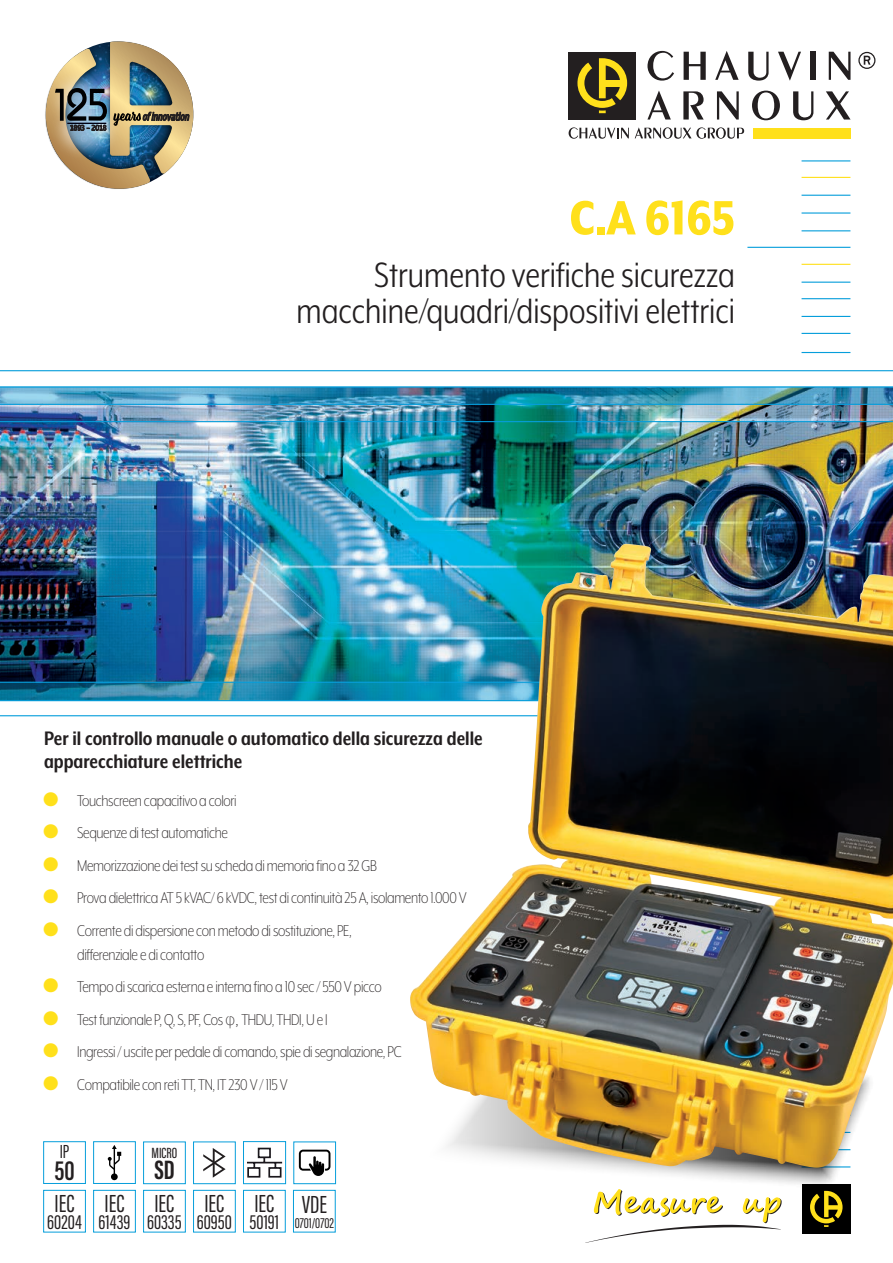
<style>
.page{position:relative;width:893px;height:1263px;background:#fff}
.page>*{position:absolute;margin:0;border:0;box-sizing:border-box;transform-origin:0 0}
.t1{font:800 55.5px "Mr Eaves XL Mod Nar OT";color:#ffe01b}
.t2{font:40.5px/36px "Mr Eaves XL Mod Nar OT";color:#231f20;text-align:right}
.t3{font:600 28.5px "Acumin Pro Extra Cond";color:#231f20}
.t4{font:700 27.3px "Acumin Pro Extra Cond";color:#231f20}
.t5{font:25.5px "Acumin Pro Extra Cond";color:#231f20}
.t6{font:700 22.5px/22.5px "Mr Eaves XL Mod Nar OT";color:#231f20}
.t7{font:21px "Acumin Pro Extra Cond";color:#231f20}
.t8{font:19.5px "Acumin Pro Extra Cond";color:#231f20}
.t9{font:300 18px/24px "Mr Eaves XL Mod Nar OT";letter-spacing:-.02em;color:#231f20}
.t10{font:500 15.15px "Acumin Pro Extra Cond";color:#231f20}
.t11{font:15px "Acumin Pro Extra Cond";letter-spacing:-.005em;color:#231f20}
.s1{color:#ffe01b}
.s2{font-family:"Proxima Nova Cond";font-weight:100}
</style>
<div class="page">
<img style="left:0;top:405px;width:893px;height:277px">
<svg style="left:0;top:683px;width:410px;height:17px;background:#1a82a4"></svg>
<img style="left:0;top:388px;width:893px;height:16px">
<hr style="left:801px;top:160px;width:49px;height:1px;background:#069edb">
<hr style="left:801px;top:177px;width:49px;height:1px;background:#ffe01b">
<hr style="left:801px;top:195px;width:49px;height:1px;background:#069edb">
<hr style="left:801px;top:212px;width:49px;height:2px;background:#069edb">
<hr style="left:801px;top:230px;width:49px;height:1px;background:#069edb">
<hr style="left:747px;top:247px;width:103px;height:1px;background:#069edb">
<hr style="left:801px;top:264px;width:49px;height:1px;background:#ffe01b">
<hr style="left:801px;top:282px;width:49px;height:1px;background:#069edb">
<hr style="left:801px;top:298px;width:49px;height:1px;background:#069edb">
<hr style="left:801px;top:352px;width:49px;height:1px;background:#069edb">
<hr style="left:801px;top:316px;width:49px;height:1px;background:#069edb">
<hr style="left:801px;top:333px;width:49px;height:1px;background:#069edb">
<hr style="left:0;top:682px;width:893px;height:1px;background:#069edb">
<hr style="left:0;top:404px;width:893px;height:1px;background:#069edb">
<hr style="left:0;top:421px;width:893px;height:1px;background:#069edb">
<div style="left:753px;top:128px;width:98px;height:10px;background:#ffe01b"></div>
<div style="left:568px;top:52px;width:68px;height:67px;background:#231f20"></div>
<svg style="left:577px;top:58px;width:50px;height:55px"></svg>
<svg style="left:647px;top:51px;width:27px;height:30px"></svg>
<svg style="left:684px;top:52px;width:22px;height:28px"></svg>
<svg style="left:715px;top:51px;width:24px;height:29px"></svg>
<svg style="left:748px;top:52px;width:21px;height:29px"></svg>
<svg style="left:778px;top:52px;width:23px;height:29px"></svg>
<div style="left:811px;top:52px;width:5px;height:28px;background:#231f20"></div>
<svg style="left:829px;top:52px;width:21px;height:28px"></svg>
<svg style="left:647px;top:91px;width:24px;height:29px"></svg>
<svg style="left:683px;top:91px;width:21px;height:29px"></svg>
<svg style="left:717px;top:91px;width:22px;height:29px"></svg>
<svg style="left:752px;top:91px;width:28px;height:29px"></svg>
<svg style="left:793px;top:91px;width:20px;height:29px"></svg>
<svg style="left:826px;top:91px;width:24px;height:29px"></svg>
<svg style="left:569px;top:127px;width:60px;height:12px"></svg>
<svg style="left:635px;top:127px;width:109px;height:12px"></svg>
<svg style="left:858px;top:52px;width:17px;height:17px"></svg>
<hr style="left:0;top:386px;width:893px;height:2px;background:#069edb">
<hr style="left:0;top:370px;width:893px;height:1px;background:#069edb">
<hr style="left:0;top:715px;width:893px;height:1px;background:#069edb">
<hr style="left:0;top:700px;width:893px;height:1px;background:#069edb">
<div style="left:802px;top:1184px;width:48px;height:50px;background:#000"></div>
<svg style="left:810px;top:1191px;width:32px;height:36px"></svg>
<svg style="left:585px;top:1191px;width:197px;height:52px"></svg>
<div style="left:43px;top:1190px;width:43px;height:42px;border:1px solid #069edb"></div>
<div style="left:43px;top:1141px;width:43px;height:43px;border:1px solid #069edb"></div>
<div style="left:93px;top:1190px;width:43px;height:42px;border:1px solid #069edb"></div>
<div style="left:143px;top:1190px;width:43px;height:42px;border:1px solid #069edb"></div>
<div style="left:193px;top:1190px;width:43px;height:42px;border:1px solid #069edb"></div>
<div style="left:243px;top:1190px;width:43px;height:42px;border:1px solid #069edb"></div>
<div style="left:293px;top:1190px;width:43px;height:42px;border:1px solid #069edb"></div>
<div style="left:93px;top:1141px;width:43px;height:43px;border:1px solid #069edb"></div>
<svg style="left:108px;top:1145px;width:13px;height:35px"></svg>
<div style="left:143px;top:1141px;width:43px;height:43px;border:1px solid #069edb"></div>
<div style="left:193px;top:1141px;width:43px;height:43px;border:1px solid #069edb"></div>
<svg style="left:203px;top:1148px;width:23px;height:30px"></svg>
<div style="left:293px;top:1141px;width:43px;height:43px;border:1px solid #069edb"></div>
<svg style="left:299px;top:1149px;width:31px;height:27px"></svg>
<img style="left:46px;top:42px;width:148px;height:147px">
<div style="left:243px;top:1141px;width:43px;height:43px;border:1px solid #069edb"></div>
<svg style="left:247px;top:1147px;width:36px;height:31px"></svg>
<svg style="left:593px;top:1168px;width:258px;height:23px"></svg>
<img style="left:410px;top:547px;width:483px;height:621px">
<h1 class="t1" style="left:570px;top:190px;width:167px">C.A 6165</h1>
<h2 class="t2" style="left:296px;top:257px;width:440px">Strumento verifiche sicurezza macchine/quadri/dispositivi elettrici</h2>
<p class="t6" style="left:44px;top:727px;width:440px">Per il controllo manuale o automatico della sicurezza delle apparecchiature elettriche</p>
<p class="t9" style="left:43px;top:788px;width:195px"><span class="s1">●</span> Touchscreen capacitivo a colori</p>
<p class="t9" style="left:43px;top:821px;width:186px"><span class="s1">●</span> Sequenze di test automatiche</p>
<p class="t9" style="left:43px;top:853px;width:335px"><span class="s1">●</span> Memorizzazione dei test su scheda di memoria fino a 32 GB</p>
<p class="t9" style="left:43px;top:886px;width:425px"><span class="s1">●</span> Prova dielettrica AT 5 kVAC/ 6 kVDC, test di continuità 25 A, isolamento 1.000 V</p>
<p class="t9" style="left:77px;top:918px;width:276px;text-indent:-34px"><span class="s1">●</span> Corrente di dispersione con metodo di sostituzione, PE, differenziale e di contatto</p>
<p class="t9" style="left:43px;top:975px;width:340px"><span class="s1">●</span> Tempo di scarica esterna e interna fino a 10 sec / 550 V picco</p>
<p class="t9" style="left:43px;top:1007px;width:286px"><span class="s1">●</span> Test funzionale P, Q, S, PF, Cos <span class="s2">φ,</span> THDU, THDI, U e I</p>
<p class="t9" style="left:43px;top:1040px;width:360px"><span class="s1">●</span> Ingressi / uscite per pedale di comando, spie di segnalazione, PC</p>
<p class="t9" style="left:43px;top:1072px;width:246px"><span class="s1">●</span> Compatibile con reti TT, TN, IT 230 V / 115 V</p>
<p class="t8" style="left:60px;top:1139px;width:11px">IP</p>
<h3 class="t3" style="left:54px;top:1153px;width:22px">50</h3>
<h3 class="t5" style="left:55px;top:1188px;width:22px">IEC</h3>
<p class="t7" style="left:47px;top:1209px;width:36px">60204</p>
<h3 class="t5" style="left:104px;top:1188px;width:22px">IEC</h3>
<p class="t7" style="left:99px;top:1209px;width:33px">61439</p>
<p class="t10" style="left:152px;top:1143px;width:27px">MICRO</p>
<h3 class="t4" style="left:154px;top:1153px;width:22px">SD</h3>
<h3 class="t5" style="left:154px;top:1188px;width:22px">IEC</h3>
<p class="t7" style="left:147px;top:1209px;width:36px">60335</p>
<h3 class="t5" style="left:204px;top:1188px;width:22px">IEC</h3>
<p class="t7" style="left:197px;top:1209px;width:36px">60950</p>
<h3 class="t5" style="left:254px;top:1188px;width:22px">IEC</h3>
<p class="t7" style="left:250px;top:1209px;width:31px">50191</p>
<h3 class="t5" style="left:302px;top:1189px;width:27px">VDE</h3>
<p class="t11" style="left:295px;top:1214px;width:41px">0701/0702</p>
</div>
